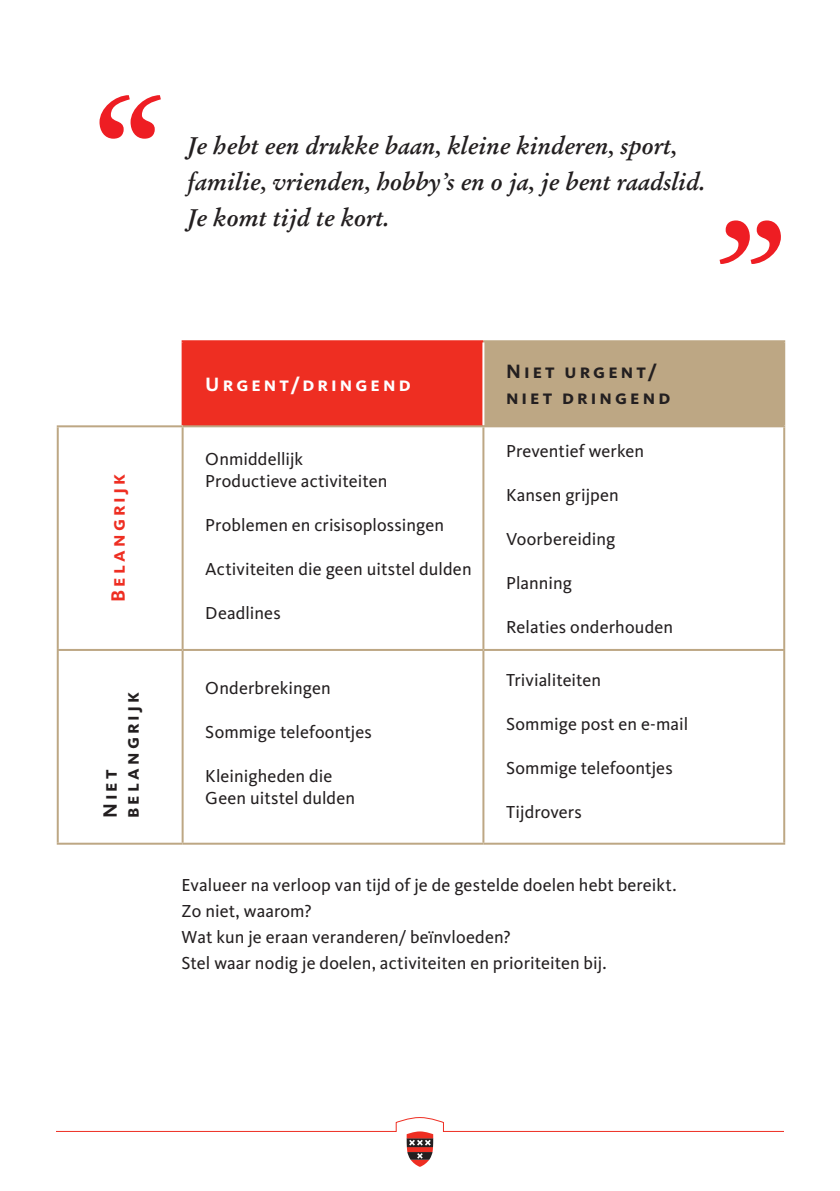
<style>
.page{position:relative;width:840px;height:1191px;background:#fff}
.page>*{position:absolute;margin:0;border:0;box-sizing:border-box;transform-origin:0 0}
.t1{font:italic 700 160px "Stempel Garamond";color:#ee1d23}
.t2{font:italic 700 24px/36px "Stempel Garamond";color:#231f20}
.t3{font:20px/26px "Kievit Bold SC";letter-spacing:.155em;color:#231f20}
.t4{font:20px "Kievit Bold SC";letter-spacing:.155em;color:#fff}
.t5{font:20px "Kievit Bold SC";letter-spacing:.155em;color:#ee2e22}
.t6{font:18px/26px "Kievit";letter-spacing:.005em;color:#231f20}
</style>
<div class="page">
<svg style="left:57px;top:1117px;width:725px;height:49px"></svg>
<div style="left:182px;top:341px;width:301px;height:85px;background:#ee2e22"></div>
<div style="left:483px;top:341px;width:300px;height:85px;background:#bda784"></div>
<hr style="left:482px;top:342px;width:2px;height:83px;background:#fff">
<hr style="left:181px;top:342px;width:2px;height:83px;background:#ee2e22">
<hr style="left:181px;top:340px;width:302px;height:2px;background:#ee2e22">
<hr style="left:483px;top:340px;width:301px;height:2px;background:#bda784">
<hr style="left:782px;top:342px;width:2px;height:83px;background:#bda784">
<hr style="left:57px;top:425px;width:125px;height:2px;background:#bda784">
<hr style="left:57px;top:427px;width:2px;height:222px;background:#bda784">
<hr style="left:182px;top:425px;width:301px;height:2px;background:#bda784">
<hr style="left:181px;top:427px;width:2px;height:222px;background:#bda784">
<hr style="left:483px;top:425px;width:301px;height:2px;background:#bda784">
<hr style="left:482px;top:427px;width:2px;height:222px;background:#bda784">
<hr style="left:782px;top:427px;width:2px;height:222px;background:#bda784">
<hr style="left:57px;top:649px;width:125px;height:2px;background:#bda784">
<hr style="left:57px;top:651px;width:2px;height:191px;background:#bda784">
<hr style="left:182px;top:649px;width:301px;height:2px;background:#bda784">
<hr style="left:181px;top:651px;width:2px;height:191px;background:#bda784">
<hr style="left:483px;top:649px;width:301px;height:2px;background:#bda784">
<hr style="left:482px;top:651px;width:2px;height:191px;background:#bda784">
<hr style="left:782px;top:651px;width:2px;height:191px;background:#bda784">
<hr style="left:57px;top:842px;width:125px;height:2px;background:#bda784">
<hr style="left:182px;top:842px;width:301px;height:2px;background:#bda784">
<hr style="left:483px;top:842px;width:301px;height:2px;background:#bda784">
<h1 class="t1" style="left:78px;top:57px;width:81px">“</h1>
<h2 class="t2" style="left:187px;top:127px;width:519px">Je hebt een drukke baan, kleine kinderen, sport, familie, vrienden, hobby’s en o ja, je bent raadslid.</h2>
<h2 class="t2" style="left:187px;top:199px;width:203px">Je komt tijd te kort.</h2>
<h1 class="t1" style="left:697px;top:182px;width:81px">”</h1>
<p class="t5" style="left:106px;top:602px;width:129px;rotate:-90deg">Belangrijk</p>
<p class="t3" style="left:99px;top:818px;width:127px;line-height:22px;rotate:-90deg">Niet belangrijk</p>
<p class="t4" style="left:205px;top:372px;width:207px">Urgent/dringend</p>
<p class="t6" style="left:205px;top:448px;width:183px;line-height:22px">Onmiddellijk<br>Productieve activiteiten</p>
<p class="t6" style="left:205px;top:512px;width:240px">Problemen en crisisoplossingen</p>
<p class="t6" style="left:205px;top:556px;width:268px">Activiteiten die geen uitstel dulden</p>
<p class="t6" style="left:205px;top:600px;width:77px">Deadlines</p>
<p class="t6" style="left:205px;top:675px;width:127px">Onderbrekingen</p>
<p class="t6" style="left:205px;top:719px;width:168px">Sommige telefoontjes</p>
<p class="t6" style="left:205px;top:765px;width:151px;line-height:22px">Kleinigheden die<br>Geen uitstel dulden</p>
<p class="t3" style="left:506px;top:358px;width:166px">Niet urgent/ niet dringend</p>
<p class="t6" style="left:506px;top:437px;width:139px">Preventief werken</p>
<p class="t6" style="left:506px;top:481px;width:114px">Kansen grijpen</p>
<p class="t6" style="left:506px;top:525px;width:111px">Voorbereiding</p>
<p class="t6" style="left:506px;top:569px;width:67px">Planning</p>
<p class="t6" style="left:506px;top:613px;width:168px">Relaties onderhouden</p>
<p class="t6" style="left:506px;top:667px;width:96px">Trivialiteiten</p>
<p class="t6" style="left:506px;top:711px;width:183px">Sommige post en e-mail</p>
<p class="t6" style="left:506px;top:755px;width:168px">Sommige telefoontjes</p>
<p class="t6" style="left:506px;top:799px;width:77px">Tijdrovers</p>
<p class="t6" style="left:181px;top:872px;width:496px">Evalueer na verloop van tijd of je de gestelde doelen hebt bereikt.<br>Zo niet, waarom?<br>Wat kun je eraan veranderen/ beïnvloeden?<br>Stel waar nodig je doelen, activiteiten en prioriteiten bij.</p>
</div>
